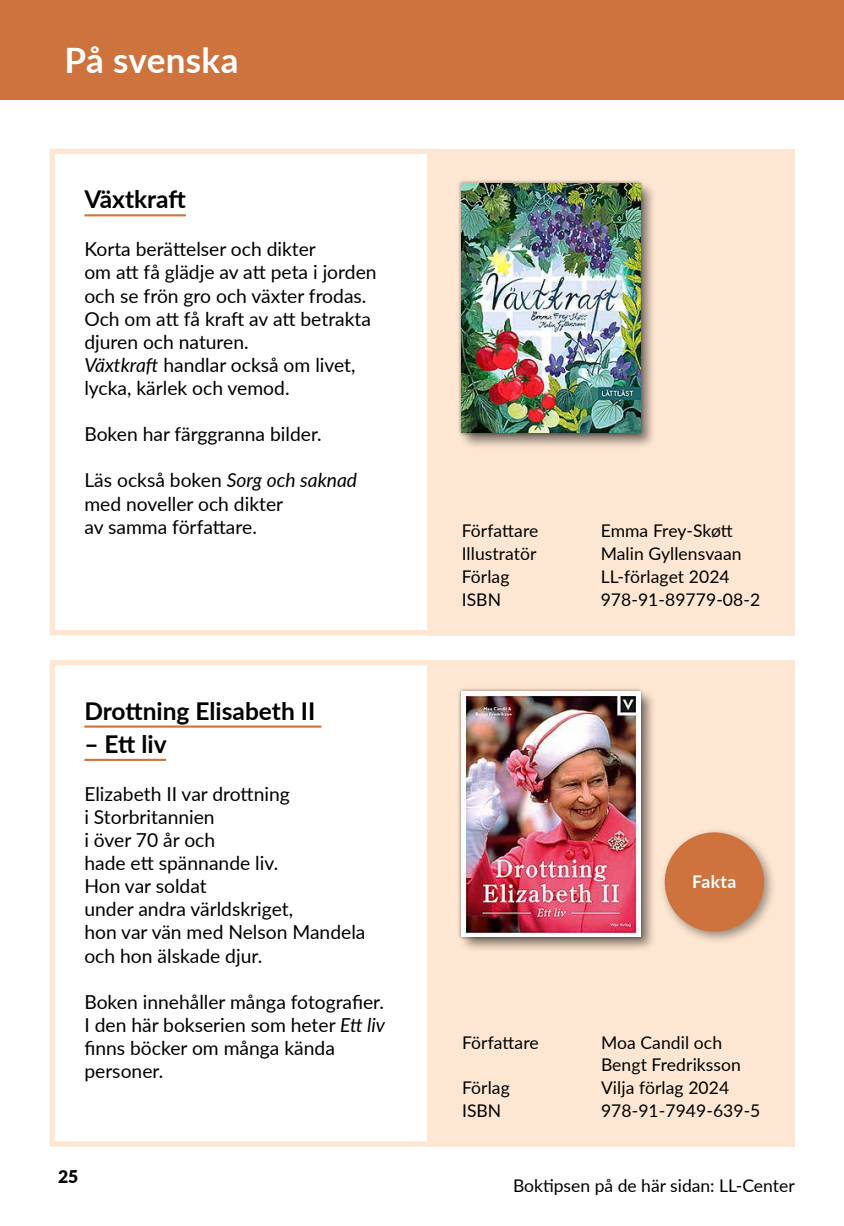
<style>
.page{position:relative;width:844px;height:1226px;background:#fff}
.page>*{position:absolute;margin:0;border:0;box-sizing:border-box;transform-origin:0 0}
.t1{font:700 35px "Lato";letter-spacing:.01em;color:#fff}
.Kirjan_nimi_Svenska{font:700 24.5px "Lato";color:#000}
.Kuvaus{font:19.25px/23.1px "Lato";color:#000}
.Tiedot{font:17.5px/22.8px "Lato";letter-spacing:.005em;color:#000}
.Kuvaus-2{font:17.5px "Lato";color:#000}
.t2{font:700 17.5px "Lato";letter-spacing:.025em;color:#fff}
.t3{font:900 17.5px "Lato";color:#000}
.s1{font-style:italic}
</style>
<div class="page">
<div style="left:427px;top:149px;width:367px;height:486px;background:#fee7d2"></div>
<div style="left:427px;top:660px;width:367px;height:486px;background:#fee7d2"></div>
<svg style="left:49px;top:149px;width:393px;height:487px"></svg>
<svg style="left:49px;top:660px;width:393px;height:487px"></svg>
<div style="left:0;top:0;width:843px;height:99px;background:#ce723e"></div>
<hr style="left:84px;top:214px;width:102px;height:2px;background:#ce723e">
<hr style="left:84px;top:725px;width:237px;height:2px;background:#ce723e">
<hr style="left:84px;top:758px;width:82px;height:2px;background:#ce723e">
<div style="left:658px;top:826px;width:119px;height:118px;background:#000;opacity:.4"></div>
<div style="left:664px;top:832px;width:99px;height:99px;background:#ce723e;border-radius:50%"></div>
<div style="left:459px;top:181px;width:198px;height:268px;background:#000;opacity:.5"></div>
<div style="left:458px;top:180px;width:186px;height:257px;background:#000;opacity:.5"></div>
<img style="left:461px;top:184px;width:179px;height:249px">
<div style="left:459px;top:688px;width:198px;height:264px;background:#000;opacity:.5"></div>
<div style="left:458px;top:687px;width:186px;height:253px;background:#000;opacity:.5"></div>
<img style="left:461px;top:691px;width:179px;height:245px">
<h1 class="t1" style="left:64px;top:34px;width:175px">På svenska</h1>
<h3 class="Kirjan_nimi_Svenska" style="left:84px;top:181px;width:103px">Växtkraft</h3>
<p class="Kuvaus" style="left:84px;top:237px;width:233px">Korta berättelser och dikter</p>
<p class="Kuvaus" style="left:84px;top:260px;width:293px">om att få glädje av att peta i jorden</p>
<p class="Kuvaus" style="left:84px;top:283px;width:283px">och se frön gro och växter frodas.</p>
<p class="Kuvaus" style="left:84px;top:306px;width:288px">Och om att få kraft av att betrakta</p>
<p class="Kuvaus" style="left:84px;top:329px;width:166px">djuren och naturen.</p>
<p class="Kuvaus" style="left:84px;top:352px;width:272px"><span class="s1">Växtkraft</span> handlar också om livet,</p>
<p class="Kuvaus" style="left:84px;top:375px;width:207px">lycka, kärlek och vemod.</p>
<p class="Kuvaus" style="left:84px;top:422px;width:239px">Boken har färggranna bilder.</p>
<p class="Kuvaus" style="left:84px;top:468px;width:274px">Läs också boken <span class="s1">Sorg och saknad</span></p>
<p class="Kuvaus" style="left:84px;top:491px;width:200px">med noveller och dikter</p>
<p class="Kuvaus" style="left:84px;top:514px;width:174px">av samma författare.</p>
<p class="Tiedot" style="left:461px;top:518px;width:78px">Författare</p>
<p class="Tiedot" style="left:600px;top:518px;width:134px">Emma Frey-Skøtt</p>
<p class="Tiedot" style="left:461px;top:541px;width:76px">Illustratör</p>
<p class="Tiedot" style="left:600px;top:541px;width:142px">Malin Gyllensvaan</p>
<p class="Tiedot" style="left:461px;top:564px;width:49px">Förlag</p>
<p class="Tiedot" style="left:600px;top:564px;width:130px">LL-förlaget 2024</p>
<p class="Tiedot" style="left:461px;top:587px;width:41px">ISBN</p>
<p class="Tiedot" style="left:600px;top:587px;width:161px">978-91-89779-08-2</p>
<h3 class="Kirjan_nimi_Svenska" style="left:84px;top:692px;width:232px">Drottning Elisabeth II</h3>
<h3 class="Kirjan_nimi_Svenska" style="left:84px;top:725px;width:84px">– Ett liv</h3>
<p class="Kuvaus" style="left:84px;top:781px;width:207px">Elizabeth II var drottning i Storbritannien</p>
<p class="Kuvaus" style="left:84px;top:827px;width:195px">i över 70 år och<br>hade ett spännande liv.</p>
<p class="Kuvaus" style="left:84px;top:873px;width:210px">Hon var soldat<br>under andra världskriget,</p>
<p class="Kuvaus" style="left:84px;top:920px;width:282px">hon var vän med Nelson Mandela</p>
<p class="Kuvaus" style="left:84px;top:943px;width:179px">och hon älskade djur.</p>
<p class="Kuvaus" style="left:84px;top:989px;width:301px">Boken innehåller många fotografier.</p>
<p class="Kuvaus" style="left:84px;top:1012px;width:302px">I den här bokserien som heter <span class="s1">Ett liv</span></p>
<p class="Kuvaus" style="left:84px;top:1035px;width:252px">finns böcker om många kända personer.</p>
<p class="Tiedot" style="left:462px;top:1029px;width:78px">Författare</p>
<p class="Tiedot" style="left:601px;top:1029px;width:141px">Moa Candil och<br>Bengt Fredriksson</p>
<p class="Tiedot" style="left:462px;top:1075px;width:49px">Förlag</p>
<p class="Tiedot" style="left:601px;top:1075px;width:130px">Vilja förlag 2024</p>
<p class="Tiedot" style="left:462px;top:1098px;width:41px">ISBN</p>
<p class="Tiedot" style="left:601px;top:1098px;width:161px">978-91-7949-639-5</p>
<p class="t2" style="left:692px;top:868px;width:46px">Fakta</p>
<p class="t3" style="left:58px;top:1163px;width:22px">25</p>
<p class="Kuvaus-2" style="left:513px;top:1172px;width:283px">Boktipsen på de här sidan: LL-Center</p>
</div>
